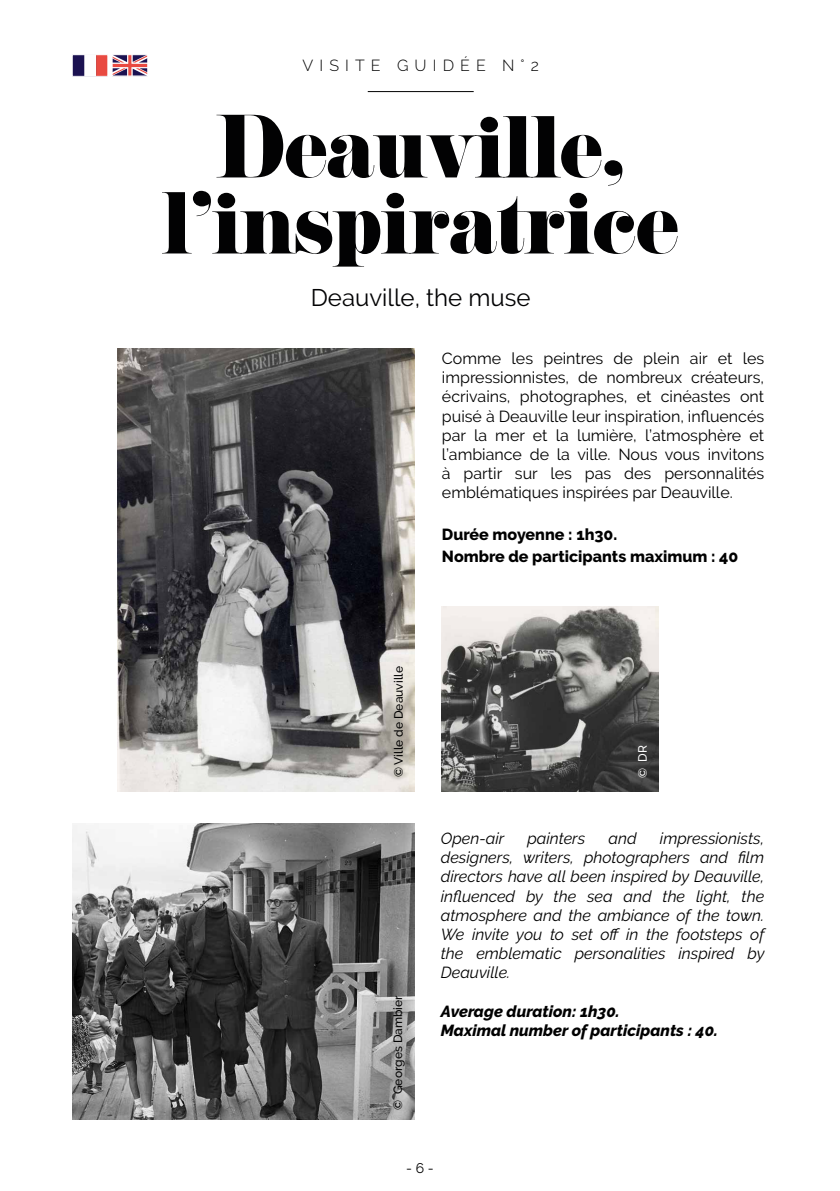
<style>
.page{position:relative;width:840px;height:1191px;background:#fff}
.page>*{position:absolute;margin:0;border:0;box-sizing:border-box;transform-origin:0 0}
.t1{font:80px/76px "Pistilli";letter-spacing:-.04em;color:#020203;text-align:center}
.t2{font:24px "Raleway";color:#020203}
.t3{font:16px/19.2px "Raleway";color:#000;text-align:justify}
.t4{font:italic 16px/19.2px "Raleway";color:#000;text-align:justify}
.t5{font:italic 800 16px/19.2px "Raleway";color:#000}
.t6{font:800 16px/22px "Raleway";color:#000}
.t7{font:300 16px "Raleway";letter-spacing:.38em;color:#000}
.t8{font:14px "Raleway";color:#000}
.t9{font:500 12px "Raleway";color:#000}
.t10{font:500 12px "Raleway";color:#fff}
</style>
<div class="page">
<img style="left:117px;top:349px;width:298px;height:442px">
<img style="left:72px;top:823px;width:343px;height:296px">
<img style="left:441px;top:606px;width:217px;height:185px">
<hr style="left:367px;top:91px;width:106px;height:1px;background:#000">
<div style="left:72px;top:54px;width:36px;height:23px;border:1px solid #fff"></div>
<svg style="left:72px;top:55px;width:75px;height:22px"></svg>
<div style="left:112px;top:54px;width:36px;height:22px;border:1px solid #fff"></div>
<p class="t7" style="left:302px;top:56px;width:237px">VISITE GUIDÉE N°2</p>
<h1 class="t1" style="left:161px;top:108px;width:520px">Deauville, l’inspiratrice</h1>
<h2 class="t2" style="left:310px;top:284px;width:221px">Deauville, the muse</h2>
<p class="t3" style="left:441px;top:348px;width:323px">Comme les peintres de plein air et les impressionnistes, de nombreux créateurs, écrivains, photographes, et cinéastes ont puisé à Deauville leur inspiration, influencés par la mer et la lumière, l’atmosphère et l’ambiance de la ville. Nous vous invitons à partir sur les pas des personnalités emblématiques inspirées par Deauville.</p>
<p class="t6" style="left:441px;top:523px;width:298px">Durée moyenne : 1h30.<br>Nombre de participants maximum : 40</p>
<p class="t9" style="left:391px;top:777px;width:112px;rotate:-90deg">© Ville de Deauville</p>
<p class="t9" style="left:391px;top:1110px;width:116px;rotate:-90deg">© Georges Dambier</p>
<p class="t10" style="left:635px;top:778px;width:34px;rotate:-90deg">© DR</p>
<p class="t4" style="left:440px;top:828px;width:325px;text-indent:219px">impressionists, designers, writers, photographers and film directors have all been inspired by Deauville, influenced by the sea and the light, the atmosphere and the ambiance of the town.<br>We invite you to set off in the footsteps of the emblematic personalities inspired by Deauville.</p>
<p class="t5" style="left:440px;top:1001px;width:278px">Average duration: 1h30.<br>Maximal number of participants : 40.</p>
<p class="t4" style="left:440px;top:828px;width:65px">Open-air</p>
<p class="t4" style="left:527px;top:828px;width:59px">painters</p>
<p class="t4" style="left:608px;top:828px;width:30px">and</p>
<p class="t8" style="left:406px;top:1159px;width:29px">- 6 -</p>
</div>
